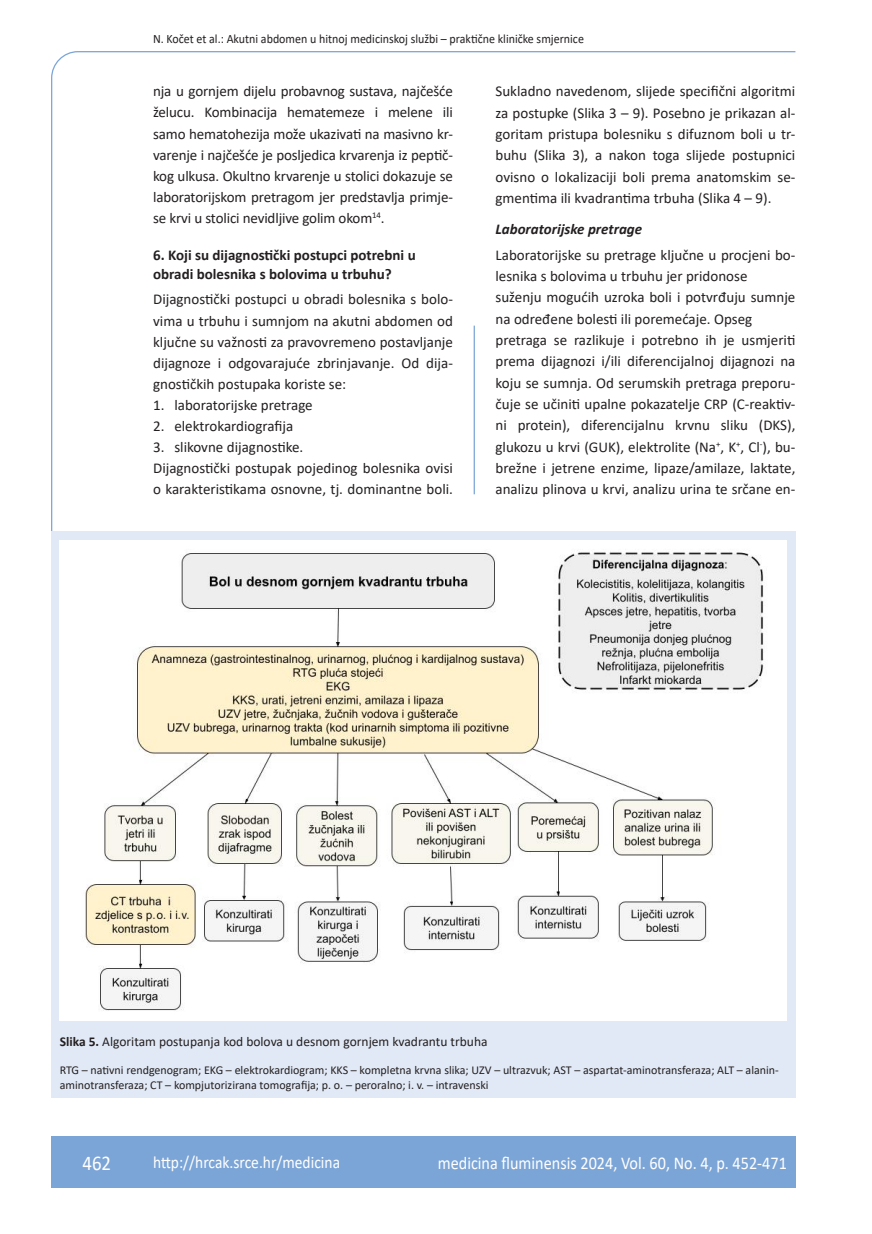
<style>
.page{position:relative;width:872px;height:1234px;background:#fff}
.page>*{position:absolute;margin:0;border:0;box-sizing:border-box;transform-origin:0 0}
.t1{font:21px "Calibri";color:#fff;scale:.9 1}
.t2{font:18px "Calibri";color:#fff;scale:.9 1}
.t3{font:17.25px "Calibri";color:#fff;scale:.9 1}
.osnovni_tekst{font:15px/21.3px "Calibri";color:#231f20}
.podnaslov{font:700 15px/19.6px "Calibri";color:#231f20}
.podpodnaslov{font:italic 700 15px "Calibri";color:#231f20}
.potpis_slika{font:13.5px "Calibri";color:#231f20}
.glava{font:12.75px "Calibri";color:#231f20;scale:.94 1}
.legenda{font:12px/15px "Calibri";color:#231f20}
.s1{font-weight:700}
</style>
<div class="page">
<svg style="left:51px;top:51px;width:745px;height:482px"></svg>
<hr style="left:473px;top:325px;width:2px;height:169px;background:#7ca5d7">
<div style="left:51px;top:1135px;width:744px;height:51px;background:#7ca5d7"></div>
<div style="left:51px;top:531px;width:744px;height:566px;background:#e1e9f6"></div>
<div style="left:60px;top:540px;width:727px;height:480px;background:#fff"></div>
<img style="left:85px;top:550px;width:679px;height:461px">
<p class="glava" style="left:153px;top:29px;width:460px">N. Kočet et al.: Akutni abdomen u hitnoj medicinskoj službi – praktične kliničke smjernice</p>
<p class="osnovni_tekst" style="left:153px;top:80px;width:301px;text-align:justify">nja u gornjem dijelu probavnog sustava, najčešće želucu. Kombinacija hematemeze i melene ili samo hematohezija može ukazivati na masivno kr&shy;varenje i najčešće je posljedica krvarenja iz peptič&shy;kog ulkusa. Okultno krvarenje u stolici dokazuje se laboratorijskom pretragom jer predstavlja primje&shy;se krvi u stolici nevidljive golim okom<sup>14</sup>.</p>
<p class="podnaslov" style="left:153px;top:244px;width:264px">6. Koji su dijagnostički postupci potrebni u obradi bolesnika s bolovima u trbuhu?</p>
<p class="osnovni_tekst" style="left:153px;top:288px;width:301px;text-align:justify">Dijagnostički postupci u obradi bolesnika s bolo&shy;vima u trbuhu i sumnjom na akutni abdomen od ključne su važnosti za pravovremeno postavljanje dijagnoze i odgovarajuće zbrinjavanje. Od dija&shy;gnostičkih postupaka koriste se:</p>
<p class="osnovni_tekst" style="left:153px;top:394px;width:161px">1. laboratorijske pretrage</p>
<p class="osnovni_tekst" style="left:153px;top:415px;width:142px">2. elektrokardiografija</p>
<p class="osnovni_tekst" style="left:153px;top:436px;width:152px">3. slikovne dijagnostike.</p>
<p class="osnovni_tekst" style="left:153px;top:457px;width:301px">Dijagnostički postupak pojedinog bolesnika ovisi o karakteristikama osnovne, tj. dominantne boli.</p>
<p class="osnovni_tekst" style="left:495px;top:80px;width:301px;text-align:justify">Sukladno navedenom, slijede specifični algoritmi za postupke (Slika 3 – 9). Posebno je prikazan al&shy;goritam pristupa bolesniku s difuznom boli u tr&shy;buhu (Slika 3), a nakon toga slijede postupnici ovisno o lokalizaciji boli prema anatomskim se&shy;gmentima ili kvadrantima trbuha (Slika 4 – 9).</p>
<p class="podpodnaslov" style="left:495px;top:218px;width:148px">Laboratorijske pretrage</p>
<p class="osnovni_tekst" style="left:495px;top:243px;width:301px">Laboratorijske su pretrage ključne u procjeni bo&shy;lesnika s bolovima u trbuhu jer pridonose</p>
<p class="osnovni_tekst" style="left:495px;top:286px;width:301px">suženju mogućih uzroka boli i potvrđuju sumnje na određene bolesti ili poremećaje. Opseg</p>
<p class="osnovni_tekst" style="left:495px;top:329px;width:301px">pretraga se razlikuje i potrebno ih je usmjeriti prema dijagnozi i/ili diferencijalnoj dijagnozi na koju se sumnja. Od serumskih pretraga preporu&shy;čuje se učiniti upalne pokazatelje CRP (C-reaktiv&shy;ni protein), diferencijalnu krvnu sliku (DKS), glukozu u krvi (GUK), elektrolite (Na<sup>+</sup>, K<sup>+</sup>, Cl<sup>-</sup>), bu&shy;brežne i jetrene enzime, lipaze/amilaze, laktate, analizu plinova u krvi, analizu urina te srčane en-</p>
<p class="potpis_slika" style="left:60px;top:1031px;width:429px"><span class="s1">Slika 5.</span> Algoritam postupanja kod bolova u desnom gornjem kvadrantu trbuha</p>
<p class="legenda" style="left:60px;top:1061px;width:720px">RTG – nativni rendgenogram; EKG – elektrokardiogram; KKS – kompletna krvna slika; UZV – ultrazvuk; AST – aspartat-aminotransferaza; ALT – alanin&shy;aminotransferaza; CT – kompjutorizirana tomografija; p. o. – peroralno; i. v. – intravenski</p>
<p class="t1" style="left:82px;top:1147px;width:33px">462</p>
<p class="t3" style="left:153px;top:1149px;width:209px">http://hrcak.srce.hr/medicina</p>
<p class="t2" style="left:438px;top:1149px;width:389px">medicina fluminensis 2024, Vol. 60, No. 4, p. 452-471</p>
</div>
